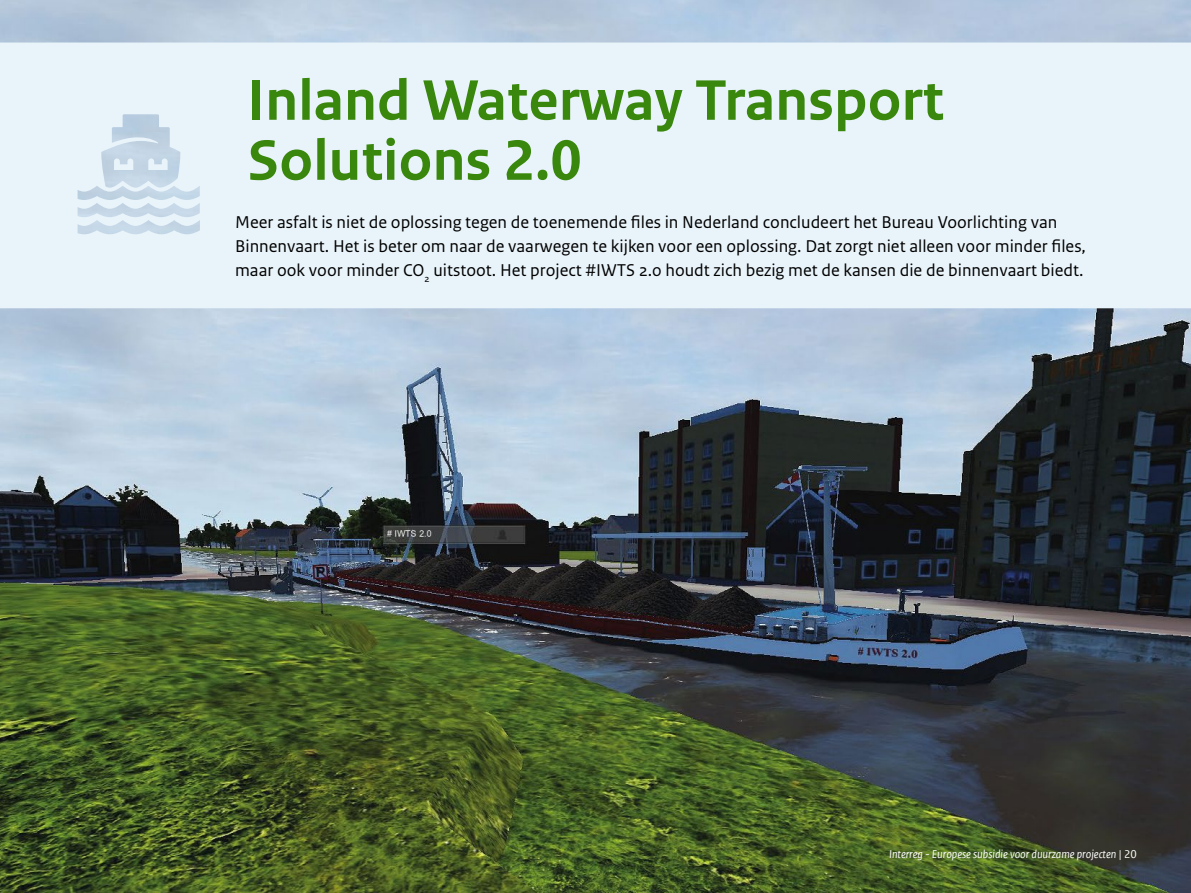
<style>
.page{position:relative;width:1191px;height:893px;background:#fff}
.page>*{position:absolute;margin:0;border:0;box-sizing:border-box;transform-origin:0 0}
.t1{font:700 60px/60px "Rijksoverheid Sans Web Text";color:#39870c}
.t2{font:18px/24px "Rijksoverheid Sans Text";color:#000}
.t3{font:italic 12px "Rijksoverheid Sans Web Text";color:#fff}
.s1{font-style:normal}
</style>
<div class="page">
<img style="left:0;top:308px;width:1191px;height:585px">
<div style="left:0;top:43px;width:1191px;height:265px;background:#e9f4fa"></div>
<h1 class="t1" style="left:247px;top:71px;width:698px">Inland Waterway Transport<br>Solutions 2.0</h1>
<p class="t2" style="left:235px;top:210px;width:852px">Meer asfalt is niet de oplossing tegen de toenemende files in Nederland concludeert het Bureau Voorlichting van<br>Binnenvaart. Het is beter om naar de vaarwegen te kijken voor een oplossing. Dat zorgt niet alleen voor minder files, maar ook voor minder CO<sub>2</sub> uitstoot. Het project #IWTS 2.0 houdt zich bezig met de kansen die de binnenvaart biedt.</p>
<p class="t3" style="left:889px;top:847px;width:249px">Interreg - Europese subsidie voor duurzame projecten <span class="s1">| 20</span></p>
</div>
